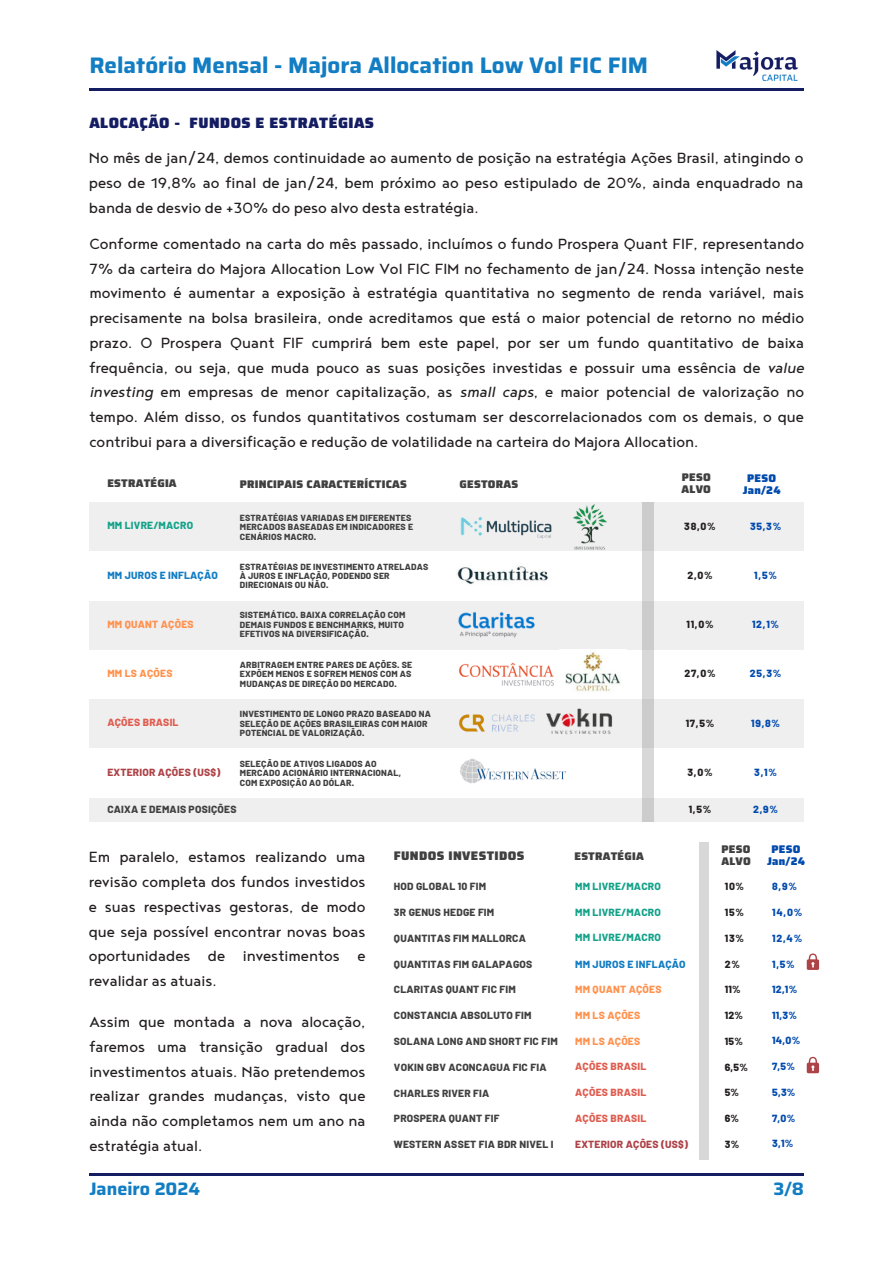
<style>
.page{position:relative;width:893px;height:1264px;background:#fff}
.page>*{position:absolute;margin:0;border:0;box-sizing:border-box;transform-origin:0 0}
.t1{font:700 22.5px "Saira";color:#127dc3}
.t2{font:18px/24.8px "Noyh";color:#231f20;text-align:justify}
.t3{font:700 18px "Saira";color:#127dc3}
.t4{font:900 15px "Saira";letter-spacing:.03em;color:#141c62}
.t5{font:900 12.45px "Saira";letter-spacing:.03em;color:#404041}
.t6{font:900 11.1px/12.5px "Saira";letter-spacing:.02em;color:#404041}
.t7{font:900 11.1px/12px "Saira";letter-spacing:.02em;color:#004aad;text-align:center}
.t8{font:800 10.35px "Barlow";letter-spacing:.02em;color:#404041}
.t9{font:800 10.35px "Barlow";letter-spacing:.07em;color:#004aad}
.t10{font:800 10.35px "Barlow";letter-spacing:.07em;color:#231f20}
.t11{font:800 10.35px "Barlow";letter-spacing:.02em;color:#13a289}
.t12{font:800 10.35px "Barlow";letter-spacing:.02em;color:#ff914d}
.t13{font:800 10.35px "Barlow";letter-spacing:.02em;color:#df5c4e}
.t14{font:800 10.35px "Barlow";letter-spacing:.02em;color:#ad4247}
.t15{font:800 10.35px "Barlow";letter-spacing:.02em;color:#127dc3}
.t16{font:800 8.85px/9.3px "Barlow";letter-spacing:.02em;color:#404041}
.s1{font-style:italic}
</style>
<div class="page">
<hr style="left:89px;top:88px;width:715px;height:3px;background:#141c62">
<img style="left:716px;top:50px;width:82px;height:31px">
<hr style="left:89px;top:1172px;width:715px;height:3px;background:#141c62">
<div style="left:89px;top:797px;width:715px;height:24px;background:#f0eff0"></div>
<div style="left:89px;top:502px;width:715px;height:49px;background:#f0eff0"></div>
<div style="left:89px;top:699px;width:715px;height:49px;background:#f0eff0"></div>
<div style="left:89px;top:600px;width:714px;height:49px;background:#f0eff0"></div>
<div style="left:642px;top:502px;width:12px;height:319px;background:#cdcccd"></div>
<img style="left:565px;top:652px;width:55px;height:40px">
<img style="left:459px;top:662px;width:94px;height:24px">
<img style="left:457px;top:566px;width:91px;height:18px">
<img style="left:458px;top:612px;width:77px;height:26px">
<img style="left:548px;top:708px;width:65px;height:26px">
<img style="left:459px;top:713px;width:89px;height:19px">
<img style="left:460px;top:516px;width:23px;height:20px">
<img style="left:486px;top:520px;width:65px;height:18px">
<img style="left:573px;top:504px;width:35px;height:45px">
<img style="left:460px;top:758px;width:106px;height:26px">
<div style="left:698px;top:841px;width:10px;height:318px;background:#d8d8d8"></div>
<svg style="left:806px;top:953px;width:13px;height:16px"></svg>
<svg style="left:806px;top:1056px;width:13px;height:17px"></svg>
<h6 class="t1" style="left:89px;top:47px;width:560px">Relatório Mensal - Majora Allocation Low Vol FIC FIM</h6>
<p class="t4" style="left:89px;top:111px;width:286px">ALOCAÇÃO - FUNDOS E ESTRATÉGIAS</p>
<h6 class="t2" style="left:89px;top:148px;width:716px">No mês de jan/24, demos continuidade ao aumento de posição na estratégia Ações Brasil, atingindo o peso de 19,8% ao final de jan/24, bem próximo ao peso estipulado de 20%, ainda enquadrado na banda de desvio de +30% do peso alvo desta estratégia.</h6>
<h6 class="t2" style="left:89px;top:233px;width:716px">Conforme comentado na carta do mês passado, incluímos o fundo Prospera Quant FIF, representando 7% da carteira do Majora Allocation Low Vol FIC FIM no fechamento de jan/24. Nossa intenção neste movimento é aumentar a exposição à estratégia quantitativa no segmento de renda variável, mais precisamente na bolsa brasileira, onde acreditamos que está o maior potencial de retorno no médio prazo. O Prospera Quant FIF cumprirá bem este papel, por ser um fundo quantitativo de baixa frequência, ou seja, que muda pouco as suas posições investidas e possuir uma essência de <span class="s1">value investing</span> em empresas de menor capitalização, as <span class="s1">small caps</span>, e maior potencial de valorização no tempo. Além disso, os fundos quantitativos costumam ser descorrelacionados com os demais, o que contribui para a diversificação e redução de volatilidade na carteira do Majora Allocation.</h6>
<h6 class="t6" style="left:107px;top:477px;width:71px">ESTRATÉGIA</h6>
<p class="t11" style="left:107px;top:519px;width:87px">MM LIVRE/MACRO</p>
<p class="t15" style="left:107px;top:568px;width:112px">MM JUROS E INFLAÇÃO</p>
<h6 class="t12" style="left:107px;top:617px;width:88px">MM QUANT AÇÕES</h6>
<p class="t12" style="left:107px;top:666px;width:67px">MM LS AÇÕES</p>
<h6 class="t13" style="left:107px;top:716px;width:73px">AÇÕES BRASIL</h6>
<p class="t14" style="left:107px;top:765px;width:114px">EXTERIOR AÇÕES (US$)</p>
<h6 class="t6" style="left:240px;top:477px;width:169px">PRINCIPAIS CARACTERÍCTICAS</h6>
<h6 class="t16" style="left:240px;top:512px;width:175px">ESTRATÉGIAS VARIADAS EM DIFERENTES<br>MERCADOS BASEADAS EM INDICADORES E<br>CENÁRIOS MACRO.</h6>
<p class="t16" style="left:240px;top:561px;width:190px">ESTRATÉGIAS DE INVESTIMENTO ATRELADAS<br>À JUROS E INFLAÇÃO, PODENDO SER<br>DIRECIONAIS OU NÃO.</p>
<h6 class="t16" style="left:240px;top:610px;width:167px">SISTEMÁTICO. BAIXA CORRELAÇÃO COM<br>DEMAIS FUNDOS E BENCHMARKS, MUITO<br>EFETIVOS NA DIVERSIFICAÇÃO.</h6>
<p class="t16" style="left:240px;top:659px;width:174px;text-align:justify">ARBITRAGEM ENTRE PARES DE AÇÕES. SE EXPÕEM MENOS E SOFREM MENOS COM AS MUDANÇAS DE DIREÇÃO DO MERCADO.</p>
<p class="t16" style="left:240px;top:709px;width:192px">INVESTIMENTO DE LONGO PRAZO BASEADO NA<br>SELEÇÃO DE AÇÕES BRASILEIRAS COM MAIOR<br>POTENCIAL DE VALORIZAÇÃO.</p>
<h6 class="t16" style="left:240px;top:759px;width:163px">SELEÇÃO DE ATIVOS LIGADOS AO<br>MERCADO ACIONÁRIO INTERNACIONAL,<br>COM EXPOSIÇÃO AO DÓLAR.</h6>
<p class="t8" style="left:107px;top:802px;width:131px">CAIXA E DEMAIS POSIÇÕES</p>
<h6 class="t6" style="left:459px;top:477px;width:60px">GESTORAS</h6>
<p class="t6" style="left:681px;top:470px;width:31px">PESO<br>ALVO</p>
<h6 class="t7" style="left:742px;top:472px;width:39px">PESO<br>Jan/24</h6>
<h6 class="t10" style="left:684px;top:520px;width:33px">38,0%</h6>
<h6 class="t10" style="left:687px;top:568px;width:27px">2,0%</h6>
<h6 class="t9" style="left:750px;top:520px;width:33px">35,3%</h6>
<h6 class="t9" style="left:754px;top:568px;width:24px">1,5%</h6>
<p class="t10" style="left:686px;top:617px;width:28px">11,0%</p>
<h6 class="t9" style="left:752px;top:617px;width:28px">12,1%</h6>
<p class="t10" style="left:684px;top:667px;width:33px">27,0%</p>
<p class="t9" style="left:749px;top:667px;width:33px">25,3%</p>
<h6 class="t10" style="left:685px;top:716px;width:30px">17,5%</h6>
<p class="t9" style="left:751px;top:716px;width:30px">19,8%</p>
<h6 class="t10" style="left:687px;top:765px;width:26px">3,0%</h6>
<h6 class="t10" style="left:688px;top:802px;width:24px">1,5%</h6>
<h6 class="t9" style="left:754px;top:765px;width:24px">3,1%</h6>
<h6 class="t9" style="left:753px;top:802px;width:26px">2,9%</h6>
<p class="t2" style="left:89px;top:846px;width:278px">Em paralelo, estamos realizando uma revisão completa dos fundos investidos e suas respectivas gestoras, de modo que seja possível encontrar novas boas oportunidades de investimentos e revalidar as atuais.</p>
<h6 class="t2" style="left:89px;top:1011px;width:278px">Assim que montada a nova alocação, faremos uma transição gradual dos investimentos atuais. Não pretendemos realizar grandes mudanças, visto que ainda não completamos nem um ano na estratégia atual.</h6>
<p class="t3" style="left:89px;top:1174px;width:112px">Janeiro 2024</p>
<p class="t5" style="left:393px;top:845px;width:132px">FUNDOS INVESTIDOS</p>
<h6 class="t6" style="left:574px;top:850px;width:71px">ESTRATÉGIA</h6>
<p class="t7" style="left:767px;top:843px;width:39px">PESO<br>Jan/24</p>
<h3 class="t6" style="left:721px;top:843px;width:31px;line-height:12px">PESO<br>ALVO</h3>
<h6 class="t8" style="left:394px;top:879px;width:94px">HOD GLOBAL 10 FIM</h6>
<h6 class="t8" style="left:394px;top:905px;width:102px">3R GENUS HEDGE FIM</h6>
<h6 class="t11" style="left:575px;top:879px;width:87px">MM LIVRE/MACRO</h6>
<h6 class="t11" style="left:575px;top:905px;width:87px">MM LIVRE/MACRO</h6>
<h6 class="t10" style="left:724px;top:880px;width:21px">10%</h6>
<h6 class="t10" style="left:724px;top:905px;width:21px">15%</h6>
<p class="t9" style="left:772px;top:879px;width:26px">8,9%</p>
<h6 class="t9" style="left:772px;top:905px;width:31px">14,0%</h6>
<h6 class="t8" style="left:394px;top:931px;width:133px">QUANTITAS FIM MALLORCA</h6>
<p class="t11" style="left:575px;top:930px;width:87px">MM LIVRE/MACRO</p>
<p class="t10" style="left:724px;top:931px;width:21px">13%</p>
<h6 class="t9" style="left:772px;top:931px;width:31px">12,4%</h6>
<h6 class="t8" style="left:394px;top:957px;width:140px">QUANTITAS FIM GALAPAGOS</h6>
<p class="t15" style="left:575px;top:957px;width:112px">MM JUROS E INFLAÇÃO</p>
<h6 class="t10" style="left:724px;top:957px;width:17px">2%</h6>
<h6 class="t9" style="left:772px;top:957px;width:24px">1,5%</h6>
<p class="t8" style="left:394px;top:983px;width:123px">CLARITAS QUANT FIC FIM</p>
<h6 class="t12" style="left:575px;top:982px;width:88px">MM QUANT AÇÕES</h6>
<h5 class="t10" style="left:724px;top:982px;width:17px">11%</h5>
<h6 class="t9" style="left:772px;top:982px;width:26px">12,1%</h6>
<h6 class="t8" style="left:394px;top:1008px;width:139px">CONSTANCIA ABSOLUTO FIM</h6>
<h6 class="t8" style="left:394px;top:1034px;width:165px">SOLANA LONG AND SHORT FIC FIM</h6>
<h6 class="t12" style="left:575px;top:1008px;width:67px">MM LS AÇÕES</h6>
<h6 class="t12" style="left:575px;top:1034px;width:67px">MM LS AÇÕES</h6>
<h6 class="t10" style="left:724px;top:1008px;width:20px">12%</h6>
<p class="t10" style="left:724px;top:1034px;width:20px">15%</p>
<h6 class="t9" style="left:772px;top:1008px;width:26px">11,3%</h6>
<p class="t9" style="left:772px;top:1034px;width:29px">14,0%</p>
<h6 class="t8" style="left:394px;top:1060px;width:154px">VOKIN GBV ACONCAGUA FIC FIA</h6>
<h6 class="t8" style="left:394px;top:1086px;width:97px">CHARLES RIVER FIA</h6>
<h6 class="t8" style="left:394px;top:1111px;width:107px">PROSPERA QUANT FIF</h6>
<h6 class="t8" style="left:394px;top:1137px;width:161px">WESTERN ASSET FIA BDR NIVEL I</h6>
<h6 class="t13" style="left:575px;top:1060px;width:73px">AÇÕES BRASIL</h6>
<p class="t13" style="left:575px;top:1085px;width:73px">AÇÕES BRASIL</p>
<p class="t13" style="left:575px;top:1111px;width:73px">AÇÕES BRASIL</p>
<p class="t14" style="left:575px;top:1137px;width:114px">EXTERIOR AÇÕES (US$)</p>
<h3 class="t10" style="left:724px;top:1060px;width:25px">6,5%</h3>
<h6 class="t9" style="left:772px;top:1059px;width:24px">7,5%</h6>
<h6 class="t10" style="left:724px;top:1085px;width:16px">5%</h6>
<p class="t9" style="left:772px;top:1085px;width:25px">5,3%</p>
<h6 class="t10" style="left:724px;top:1111px;width:16px">6%</h6>
<p class="t9" style="left:772px;top:1111px;width:24px">7,0%</p>
<h6 class="t10" style="left:724px;top:1137px;width:16px">3%</h6>
<p class="t9" style="left:772px;top:1136px;width:22px">3,1%</p>
<p class="t3" style="left:773px;top:1174px;width:32px">3/8</p>
</div>
